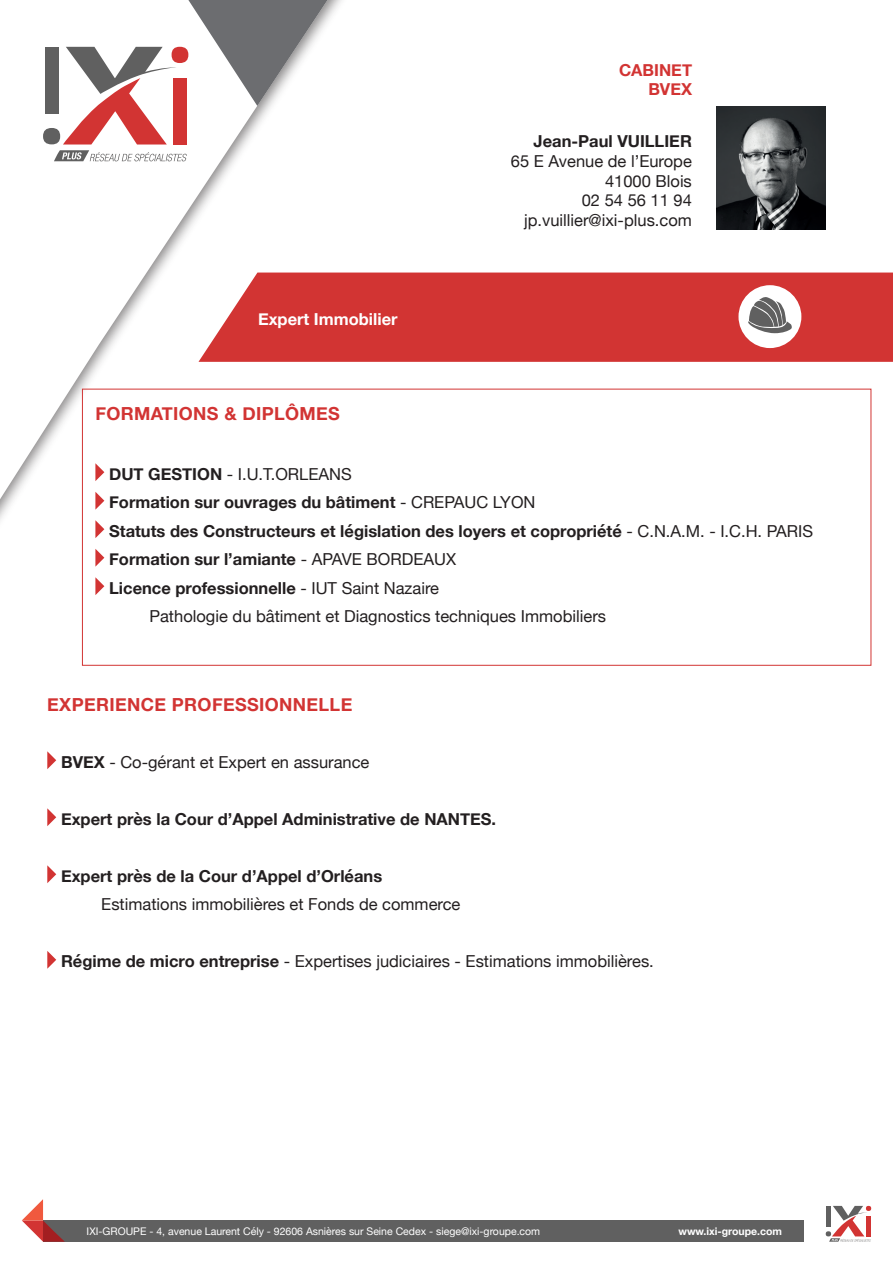
<style>
.page{position:relative;width:893px;height:1263px;background:#fff}
.page>*{position:absolute;margin:0;border:0;box-sizing:border-box;transform-origin:0 0}
.t1{font:700 18px "Helvetica Neue";letter-spacing:.02em;color:#d23433}
.t2{font:700 16.5px "Helvetica Neue";color:#231f20}
.t3{font:16.5px "Helvetica Neue";color:#231f20}
.t4{font:700 16.5px "Helvetica Neue";color:#fff}
.t5{font:700 16.5px "Helvetica Neue";color:#d23433}
.t6{font:10.5px "Helvetica Neue";color:#fff}
.t7{font:700 10.5px "Helvetica Neue";color:#fff}
.s1{font-weight:700}
.s2{font-weight:400}
</style>
<div class="page">
<div style="left:358px;top:273px;width:535px;height:89px;background:#d23433"></div>
<img style="left:717px;top:106px;width:109px;height:123px">
<div style="left:0;top:0;width:358px;height:543px;background:#231f20;opacity:.55"></div>
<svg style="left:0;top:0;width:342px;height:533px"></svg>
<svg style="left:188px;top:0;width:140px;height:106px"></svg>
<div style="left:43px;top:1220px;width:761px;height:22px;background:#606060"></div>
<svg style="left:22px;top:1199px;width:43px;height:43px"></svg>
<svg style="left:826px;top:1206px;width:45px;height:36px"></svg>
<div style="left:738px;top:285px;width:63px;height:63px;background:#fff;border-radius:50%"></div>
<svg style="left:748px;top:297px;width:44px;height:36px"></svg>
<svg style="left:95px;top:463px;width:9px;height:18px"></svg>
<svg style="left:95px;top:492px;width:9px;height:18px"></svg>
<svg style="left:95px;top:520px;width:9px;height:18px"></svg>
<svg style="left:95px;top:549px;width:9px;height:18px"></svg>
<svg style="left:95px;top:577px;width:9px;height:18px"></svg>
<svg style="left:47px;top:751px;width:9px;height:18px"></svg>
<svg style="left:47px;top:808px;width:9px;height:18px"></svg>
<svg style="left:47px;top:865px;width:9px;height:18px"></svg>
<svg style="left:47px;top:951px;width:9px;height:18px"></svg>
<p class="t5" style="left:619px;top:57px;width:75px">CABINET</p>
<p class="t5" style="left:648px;top:77px;width:45px">BVEX</p>
<p class="t4" style="left:258px;top:306px;width:141px">Expert Immobilier</p>
<p class="t1" style="left:95px;top:399px;width:246px">FORMATIONS &amp; DIPLÔMES</p>
<p class="t2" style="left:534px;top:128px;width:160px">Jean-Paul VUILLIER</p>
<p class="t3" style="left:511px;top:149px;width:182px">65 E Avenue de l’Europe</p>
<p class="t3" style="left:605px;top:169px;width:88px">41000 Blois</p>
<p class="t3" style="left:582px;top:189px;width:112px">02 54 56 11 94</p>
<p class="t3" style="left:524px;top:208px;width:169px">jp.vuillier@ixi-plus.com</p>
<p class="t3" style="left:109px;top:462px;width:244px"><span class="s1">DUT GESTION</span> - I.U.T.ORLEANS</p>
<p class="t2" style="left:109px;top:489px;width:428px">Formation sur ouvrages du bâtiment <span class="s2">- CREPAUC LYON</span></p>
<p class="t2" style="left:109px;top:518px;width:705px">Statuts des Constructeurs et législation des loyers et copropriété <span class="s2">- C.N.A.M. - I.C.H. PARIS</span></p>
<p class="t2" style="left:109px;top:546px;width:348px">Formation sur l’amiante <span class="s2">- APAVE BORDEAUX</span></p>
<p class="t2" style="left:109px;top:575px;width:331px">Licence professionnelle <span class="s2">- IUT Saint Nazaire</span></p>
<p class="t3" style="left:149px;top:604px;width:458px">Pathologie du bâtiment et Diagnostics techniques Immobiliers</p>
<p class="t1" style="left:47px;top:690px;width:307px">EXPERIENCE PROFESSIONNELLE</p>
<p class="t3" style="left:61px;top:750px;width:310px"><span class="s1">BVEX</span> - Co-gérant et Expert en assurance</p>
<p class="t2" style="left:61px;top:806px;width:437px">Expert près la Cour d’Appel Administrative de NANTES.</p>
<p class="t2" style="left:61px;top:863px;width:323px">Expert près de la Cour d’Appel d’Orléans</p>
<p class="t3" style="left:101px;top:892px;width:361px">Estimations immobilières et Fonds de commerce</p>
<p class="t3" style="left:61px;top:949px;width:594px"><span class="s1">Régime de micro entreprise</span> - Expertises judiciaires - Estimations immobilières.</p>
<p class="t6" style="left:87px;top:1223px;width:455px">IXI-GROUPE - 4, avenue Laurent Cély - 92606 Asnières sur Seine Cedex - siege@ixi-groupe.com</p>
<p class="t7" style="left:678px;top:1223px;width:105px">www.ixi-groupe.com</p>
</div>
